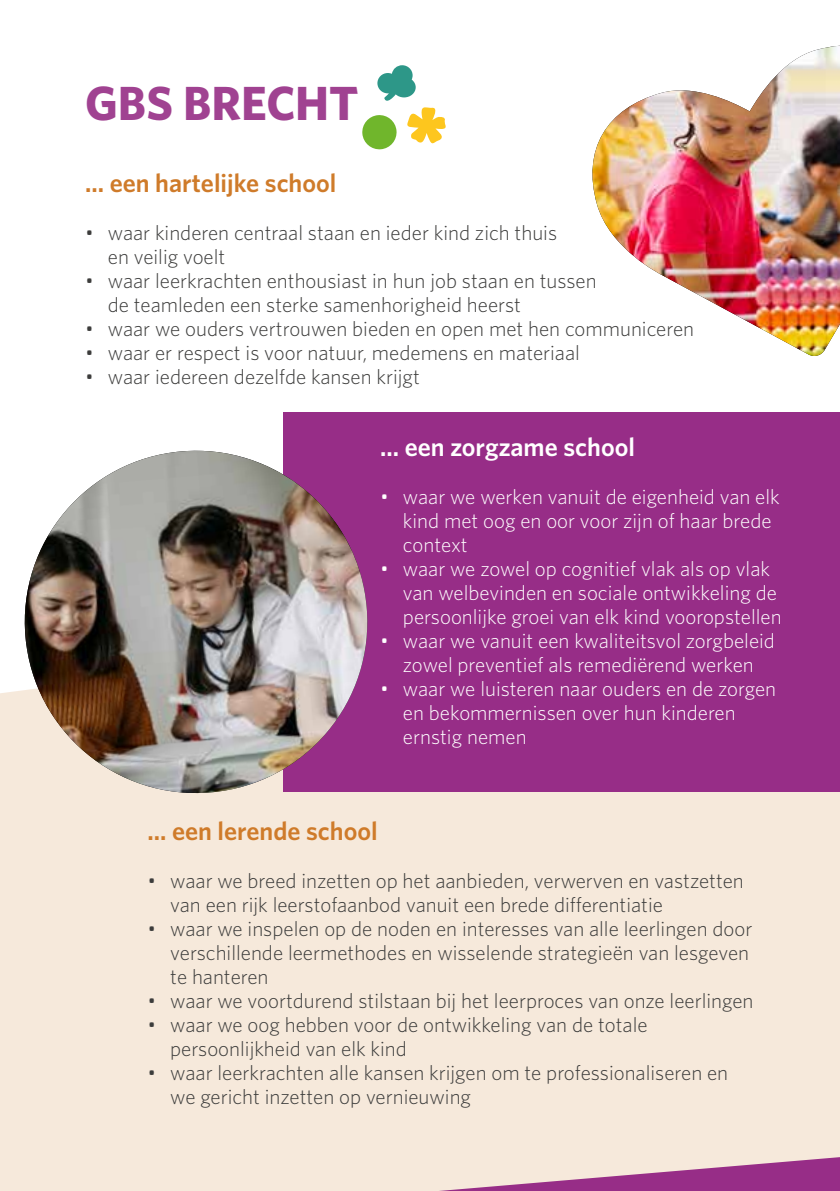
<style>
.page{position:relative;width:840px;height:1191px;background:#fff}
.page>*{position:absolute;margin:0;border:0;box-sizing:border-box;transform-origin:0 0}
.t1{font:700 48px "Whitney";color:#a04291}
.t2{font:600 26px "Whitney";color:#cf7b2a}
.t3{font:600 26px "Whitney";color:#fff}
.t4{font:300 21px/24px "Whitney";color:#3c3c3b}
.t5{font:300 21px/24px "Whitney";color:#fff}
</style>
<div class="page">
<div style="left:0;top:691px;width:839px;height:500px;background:#f6e9db"></div>
<svg style="left:438px;top:1157px;width:401px;height:34px;background:#c68bb1"></svg>
<div style="left:283px;top:412px;width:556px;height:380px;background:#972d87"></div>
<img style="left:592px;top:46px;width:247px;height:310px">
<img style="left:17px;top:451px;width:357px;height:349px">
<svg style="left:362px;top:65px;width:84px;height:85px"></svg>
<h1 class="t1" style="left:85px;top:71px;width:275px">GBS BRECHT</h1>
<p class="t2" style="left:85px;top:166px;width:253px">... een hartelijke school</p>
<p class="t4" style="left:108px;top:220px;width:450px;text-indent:-23px">• waar kinderen centraal staan en ieder kind zich thuis en veilig voelt</p>
<p class="t4" style="left:108px;top:268px;width:490px;text-indent:-23px">• waar leerkrachten enthousiast in hun job staan en tussen de teamleden een sterke samenhorigheid heerst</p>
<p class="t4" style="left:85px;top:316px;width:610px">• waar we ouders vertrouwen bieden en open met hen communiceren</p>
<p class="t4" style="left:85px;top:340px;width:496px">• waar er respect is voor natuur, medemens en materiaal</p>
<p class="t4" style="left:85px;top:364px;width:336px">• waar iedereen dezelfde kansen krijgt</p>
<p class="t3" style="left:380px;top:430px;width:256px">... een zorgzame school</p>
<p class="t5" style="left:403px;top:484px;width:378px;text-indent:-23px">• waar we werken vanuit de eigenheid van elk kind met oog en oor voor zijn of haar brede context</p>
<p class="t5" style="left:403px;top:556px;width:380px;text-indent:-23px">• waar we zowel op cognitief vlak als op vlak van welbevinden en sociale ontwikkeling de persoonlijke groei van elk kind vooropstellen</p>
<p class="t5" style="left:380px;top:628px;width:396px;text-align:center">• waar we vanuit een kwaliteitsvol zorgbeleid zowel preventief als remediërend werken</p>
<p class="t5" style="left:403px;top:676px;width:374px;text-indent:-23px">• waar we luisteren naar ouders en de zorgen en bekommernissen over hun kinderen ernstig nemen</p>
<p class="t2" style="left:147px;top:814px;width:231px">... een lerende school</p>
<p class="t4" style="left:170px;top:868px;width:574px;text-indent:-23px">• waar we breed inzetten op het aanbieden, verwerven en vastzetten van een rijk leerstofaanbod vanuit een brede differentiatie</p>
<p class="t4" style="left:170px;top:916px;width:583px;text-indent:-23px">• waar we inspelen op de noden en interesses van alle leerlingen door verschillende leermethodes en wisselende strategieën van lesgeven te hanteren</p>
<p class="t4" style="left:147px;top:988px;width:607px">• waar we voortdurend stilstaan bij het leerproces van onze leerlingen</p>
<p class="t4" style="left:170px;top:1012px;width:478px;text-indent:-23px">• waar we oog hebben voor de ontwikkeling van de totale persoonlijkheid van elk kind</p>
<p class="t4" style="left:170px;top:1060px;width:559px;text-indent:-23px">• waar leerkrachten alle kansen krijgen om te professionaliseren en we gericht inzetten op vernieuwing</p>
</div>
